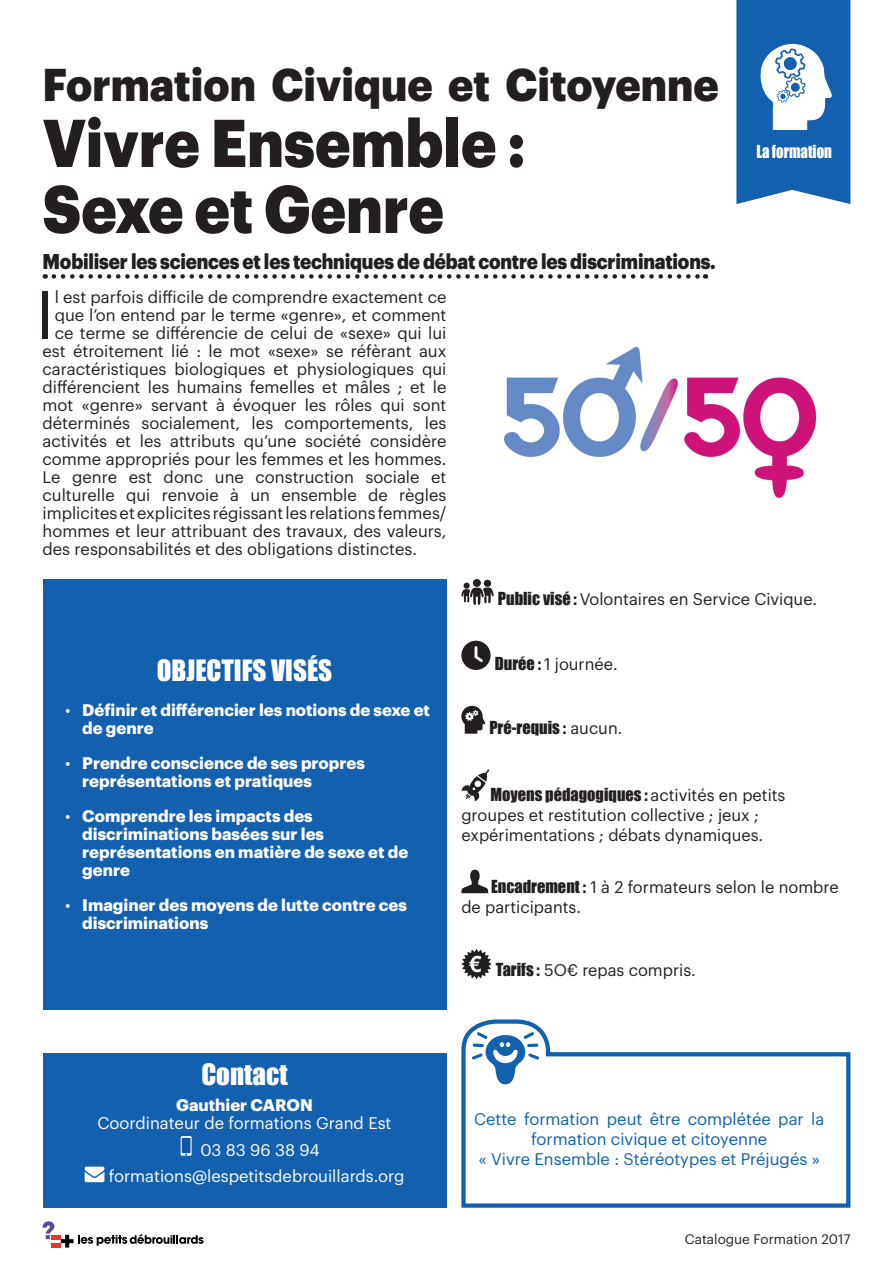
<style>
.page{position:relative;width:893px;height:1263px;background:#fff}
.page>*{position:absolute;margin:0;border:0;box-sizing:border-box;transform-origin:0 0}
.t1{font:66.9px "Graphik";color:#231f20}
.t2{font:900 66px/66px "Graphik";color:#231f20;scale:.89 1}
.t3{font:900 45px "Graphik";color:#231f20;scale:.93 1}
.t4{font:27px "Impact";color:#fff}
.t5{font:900 21px "Graphik";letter-spacing:-.01em;color:#231f20;scale:.88 1}
.t6{font:16.5px/19.8px "Graphik";color:#231f20}
.t7{font:700 16.5px/18px "Graphik";color:#fff}
.t8{font:16.5px/19.8px "Graphik";color:#1260ae;text-align:center}
.t9{font:16.5px "Graphik";color:#fff}
.t10{font:16.5px "Impact";color:#231f20}
.t11{font:16.5px "Impact";color:#fff;scale:.9 1}
.t12{font:13.5px "Graphik";color:#231f20}
.s1{font-weight:400}
.s2{font-family:"Impact"}
.s3{font-family:"Graphik"}
</style>
<div class="page">
<svg style="left:61px;top:1234px;width:143px;height:13px"></svg>
<svg style="left:43px;top:1221px;width:11px;height:18px"></svg>
<hr style="left:51px;top:1235px;width:10px;height:4px;background:#ee312b">
<hr style="left:51px;top:1243px;width:10px;height:4px;background:#ee312b">
<svg style="left:54px;top:274px;width:652px;height:5px"></svg>
<img style="left:504px;top:346px;width:313px;height:152px">
<div style="left:473px;top:579px;width:8px;height:8px;background:#231f20;border-radius:50%"></div>
<div style="left:484px;top:580px;width:7px;height:7px;background:#231f20;border-radius:50%"></div>
<svg style="left:461px;top:583px;width:33px;height:22px"></svg>
<svg style="left:461px;top:641px;width:30px;height:29px"></svg>
<svg style="left:461px;top:705px;width:24px;height:29px"></svg>
<svg style="left:461px;top:769px;width:28px;height:32px"></svg>
<svg style="left:461px;top:870px;width:27px;height:23px"></svg>
<svg style="left:461px;top:949px;width:31px;height:30px"></svg>
<div style="left:43px;top:579px;width:403px;height:430px;background:#1260ae"></div>
<svg style="left:736px;top:0;width:114px;height:204px"></svg>
<div style="left:43px;top:1053px;width:403px;height:155px;background:#1260ae"></div>
<svg style="left:181px;top:1136px;width:11px;height:20px"></svg>
<div style="left:182px;top:1138px;width:8px;height:15px;background:#1157a6"></div>
<svg style="left:85px;top:1166px;width:19px;height:16px"></svg>
<svg style="left:461px;top:1019px;width:390px;height:189px"></svg>
<svg style="left:472px;top:1032px;width:67px;height:52px"></svg>
<h3 class="t3" style="left:43px;top:50px;width:728px">Formation Civique et Citoyenne</h3>
<h2 class="t2" style="left:43px;top:104px;width:544px">Vivre Ensemble :<br>Sexe et Genre</h2>
<p class="t5" style="left:43px;top:245px;width:766px">Mobiliser les sciences et les techniques de débat contre les discriminations.</p>
<h1 class="t1" style="left:36px;top:265px;width:20px">I</h1>
<p class="t6" style="left:55px;top:286px;width:393px">l est parfois difficile de comprendre exactement ce</p>
<p class="t6" style="left:55px;top:304px;width:393px">que l’on entend par le terme «genre», et comment</p>
<p class="t6" style="left:55px;top:322px;width:393px">ce terme se différencie de celui de «sexe» qui lui</p>
<p class="t6" style="left:43px;top:340px;width:405px">est étroitement lié : le mot «sexe» se réfèrant aux</p>
<p class="t6" style="left:43px;top:358px;width:405px">caractéristiques biologiques et physiologiques qui</p>
<p class="t6" style="left:43px;top:376px;width:405px">différencient les humains femelles et mâles ; et le</p>
<p class="t6" style="left:43px;top:394px;width:405px">mot «genre» servant à évoquer les rôles qui sont</p>
<p class="t6" style="left:43px;top:412px;width:405px">déterminés socialement, les comportements, les</p>
<p class="t6" style="left:43px;top:430px;width:405px">activités et les attributs qu’une société considère</p>
<p class="t6" style="left:43px;top:448px;width:405px">comme appropriés pour les femmes et les hommes.</p>
<p class="t6" style="left:43px;top:466px;width:405px">Le genre est donc une construction sociale et</p>
<p class="t6" style="left:43px;top:484px;width:405px">culturelle qui renvoie à un ensemble de règles</p>
<p class="t6" style="left:43px;top:502px;width:405px">implicites et explicites régissant les relations femmes/</p>
<p class="t6" style="left:43px;top:520px;width:405px">hommes et leur attribuant des travaux, des valeurs,</p>
<p class="t6" style="left:43px;top:538px;width:376px">des responsabilités et des obligations distinctes.</p>
<p class="t11" style="left:757px;top:141px;width:85px">La formation</p>
<h3 class="t4" style="left:157px;top:653px;width:177px">OBJECTIFS VISÉS</h3>
<p class="t7" style="left:82px;top:699px;width:349px;text-indent:-17px"><span class="s1">•</span> Définir et différencier les notions de sexe et de genre</p>
<p class="t7" style="left:82px;top:752px;width:284px;text-indent:-17px"><span class="s1">•</span> Prendre conscience de ses propres représentations et pratiques</p>
<p class="t7" style="left:82px;top:805px;width:328px;text-indent:-17px"><span class="s1">•</span> Comprendre les impacts des discriminations basées sur les représentations en matière de sexe et de genre</p>
<p class="t7" style="left:82px;top:894px;width:326px;text-indent:-17px"><span class="s1">•</span> Imaginer des moyens de lutte contre ces discriminations</p>
<p class="t6" style="left:498px;top:588px;width:321px"><span class="s2">Public visé :</span> Volontaires en Service Civique.</p>
<p class="t6" style="left:495px;top:653px;width:124px"><span class="s2">Durée :</span> 1 journée.</p>
<p class="t10" style="left:489px;top:717px;width:134px">Pré-requis : <span class="s3">aucun.</span></p>
<p class="t10" style="left:490px;top:785px;width:297px">Moyens pédagogiques : <span class="s3">activités en petits</span></p>
<p class="t6" style="left:461px;top:804px;width:303px">groupes et restitution collective ; jeux ; expérimentations ; débats dynamiques.</p>
<p class="t6" style="left:461px;top:876px;width:379px;text-indent:30px"><span class="s2">Encadrement :</span> 1 à 2 formateurs selon le nombre de participants.</p>
<p class="t6" style="left:496px;top:959px;width:201px"><span class="s2">Tarifs :</span> 5O€ repas compris.</p>
<h3 class="t4" style="left:201px;top:1057px;width:88px">Contact</h3>
<p class="t7" style="left:176px;top:1095px;width:138px">Gauthier CARON</p>
<p class="t9" style="left:98px;top:1111px;width:295px">Coordinateur de formations Grand Est</p>
<p class="t9" style="left:200px;top:1137px;width:121px">03 83 96 38 94</p>
<p class="t9" style="left:109px;top:1164px;width:297px">formations@lespetitsdebrouillards.org</p>
<p class="t8" style="left:474px;top:1107px;width:352px">Cette formation peut être complétée par la formation civique et citoyenne<br>« Vivre Ensemble : Stéréotypes et Préjugés »</p>
<p class="t12" style="left:685px;top:1229px;width:167px">Catalogue Formation 2017</p>
</div>
